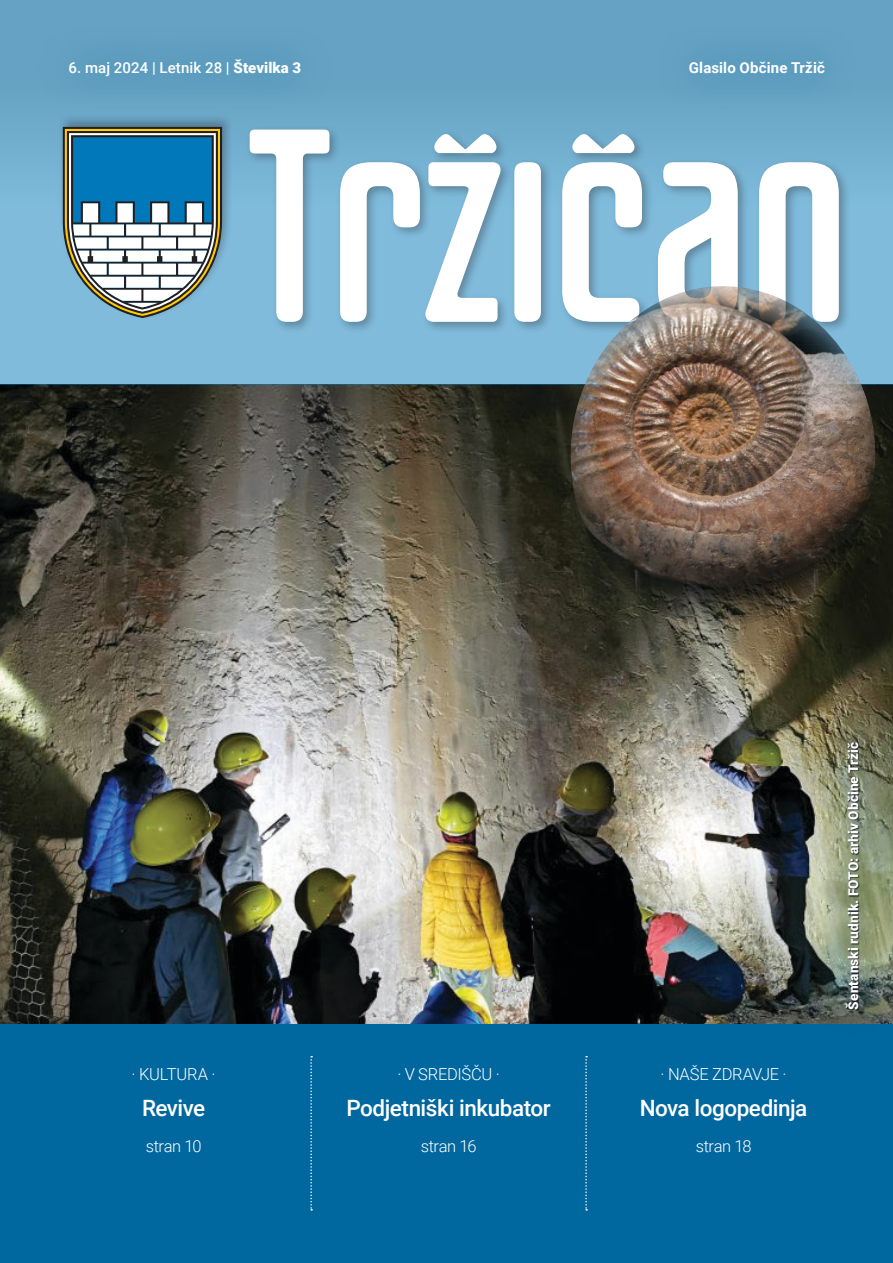
<style>
.page{position:relative;width:893px;height:1263px;background:#fff}
.page>*{position:absolute;margin:0;border:0;box-sizing:border-box;transform-origin:0 0}
.BESEDILO{font:500 22.5px "Roboto";letter-spacing:-.02em;color:#fff}
.BESEDILO-2{font:300 16.5px "Roboto";letter-spacing:-.02em;color:#fff}
.NASLOV{font:500 15px "Roboto";letter-spacing:.005em;color:#fff}
.NASLOV-2{font:700 15px "Roboto";letter-spacing:.005em;color:#fff}
.NASLOV-3{font:900 13.5px "Roboto";letter-spacing:.01em;color:#fff}
.s1{font-weight:900}
</style>
<div class="page">
<img style="left:0;top:385px;width:893px;height:639px">
<div style="left:0;top:1024px;width:893px;height:239px;background:#00679f"></div>
<div style="left:0;top:0;width:893px;height:385px;background:linear-gradient(to bottom,#64a0c1,#88c3e4)"></div>
<div style="left:653px;top:23px;width:209px;height:89px;background:#64a0c2"></div>
<div style="left:33px;top:22px;width:305px;height:91px;background:#63a0c2"></div>
<div style="left:816px;top:712px;width:73px;height:327px;background:#003b65;opacity:.48"></div>
<div style="left:58px;top:114px;width:176px;height:207px;background:#231f20;opacity:.33"></div>
<svg style="left:61px;top:124px;width:164px;height:198px"></svg>
<div style="left:246px;top:126px;width:605px;height:209px;background:#231f20;opacity:.33"></div>
<svg style="left:250px;top:130px;width:589px;height:192px"></svg>
<svg style="left:433px;top:132px;width:203px;height:21px"></svg>
<svg style="left:310px;top:1056px;width:2px;height:154px"></svg>
<svg style="left:585px;top:1056px;width:2px;height:154px"></svg>
<img style="left:571px;top:286px;width:304px;height:339px">
<p class="NASLOV" style="left:69px;top:57px;width:234px">6. maj 2024 | Letnik 28 | <span class="s1">Številka 3</span></p>
<p class="NASLOV-2" style="left:689px;top:57px;width:138px">Glasilo Občine Tržič</p>
<p class="BESEDILO-2" style="left:132px;top:1063px;width:86px">· KULTURA ·</p>
<p class="BESEDILO" style="left:142px;top:1092px;width:65px">Revive</p>
<p class="BESEDILO-2" style="left:146px;top:1135px;width:57px">stran 10</p>
<p class="BESEDILO-2" style="left:397px;top:1063px;width:104px">· V SREDIŠČU ·</p>
<p class="BESEDILO" style="left:346px;top:1092px;width:206px">Podjetniški inkubator</p>
<p class="BESEDILO-2" style="left:421px;top:1135px;width:57px">stran 16</p>
<p class="BESEDILO-2" style="left:661px;top:1063px;width:127px">· NAŠE ZDRAVJE ·</p>
<p class="BESEDILO" style="left:640px;top:1092px;width:169px">Nova logopedinja</p>
<p class="BESEDILO-2" style="left:696px;top:1135px;width:57px">stran 18</p>
<p class="NASLOV-3" style="left:844px;top:1010px;width:269px;rotate:-90deg">Šentanski rudnik. FOTO: arhiv Občine Tržič</p>
</div>
